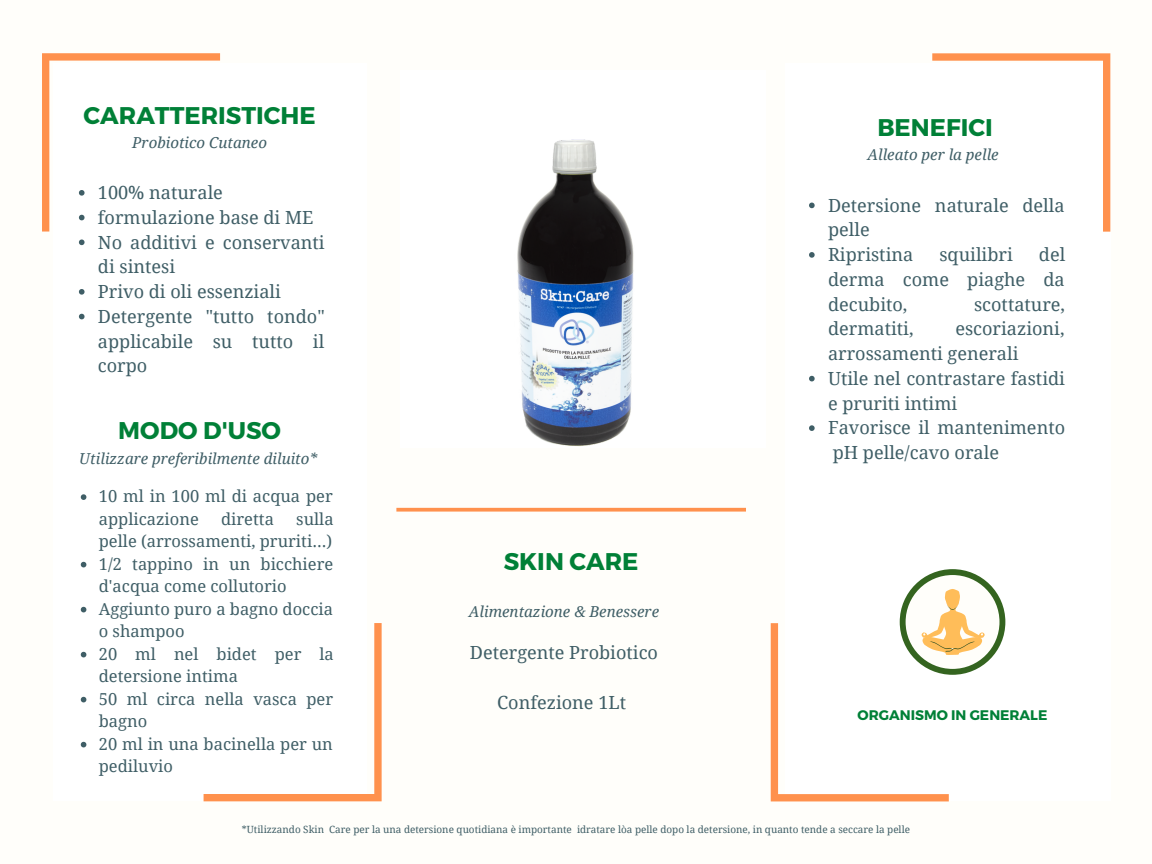
<style>
.page{position:relative;width:1152px;height:864px;background:#fffefa}
.page>*{position:absolute;margin:0;border:0;box-sizing:border-box;transform-origin:0 0}
.t1{font:700 24.15px "Montserrat";color:#008037}
.t2{font:18.15px/24.8px "Droid Serif";color:#3f5e66}
.t3{font:16.5px/22.5px "Droid Serif";color:#3f5e66}
.t4{font:italic 15.15px "Droid Serif";color:#3f5e66}
.t5{font:700 13.95px "Montserrat";color:#008037}
.t6{font:9.9px "Droid Serif";color:#3f5e66}
</style>
<div class="page">
<div style="left:54px;top:63px;width:313px;height:738px;background:#fff"></div>
<svg style="left:204px;top:623px;width:178px;height:178px"></svg>
<div style="left:785px;top:63px;width:326px;height:738px;background:#fff"></div>
<svg style="left:932px;top:53px;width:178px;height:179px"></svg>
<svg style="left:396px;top:508px;width:350px;height:4px"></svg>
<div style="left:401px;top:70px;width:365px;height:377px;background:#fff"></div>
<svg style="left:900px;top:569px;width:105px;height:106px"></svg>
<div style="left:906px;top:575px;width:93px;height:94px;background:#fffefa;border-radius:50%"></div>
<svg style="left:771px;top:589px;width:214px;height:212px"></svg>
<img style="left:494px;top:139px;width:154px;height:371px">
<svg style="left:42px;top:53px;width:178px;height:179px"></svg>
<svg style="left:79px;top:240px;width:6px;height:5px"></svg>
<svg style="left:79px;top:289px;width:6px;height:6px"></svg>
<svg style="left:79px;top:314px;width:6px;height:5px"></svg>
<svg style="left:809px;top:203px;width:6px;height:5px"></svg>
<svg style="left:809px;top:252px;width:6px;height:6px"></svg>
<svg style="left:809px;top:376px;width:6px;height:5px"></svg>
<svg style="left:809px;top:425px;width:6px;height:6px"></svg>
<svg style="left:81px;top:494px;width:5px;height:6px"></svg>
<svg style="left:81px;top:562px;width:5px;height:5px"></svg>
<svg style="left:81px;top:607px;width:5px;height:5px"></svg>
<svg style="left:81px;top:652px;width:5px;height:5px"></svg>
<svg style="left:81px;top:697px;width:5px;height:5px"></svg>
<svg style="left:81px;top:742px;width:5px;height:5px"></svg>
<p class="t1" style="left:84px;top:100px;width:234px">CARATTERISTICHE</p>
<p class="t4" style="left:132px;top:134px;width:136px">Probiotico Cutaneo</p>
<p class="t2" style="left:98px;top:180px;width:127px">100% naturale</p>
<p class="t2" style="left:98px;top:205px;width:217px">formulazione base di ME</p>
<p class="t2" style="left:98px;top:230px;width:228px">No additivi e conservanti di sintesi</p>
<p class="t2" style="left:98px;top:279px;width:185px">Privo di oli essenziali</p>
<p class="t2" style="left:98px;top:304px;width:228px;text-align:justify">Detergente "tutto tondo" applicabile su tutto il corpo</p>
<p class="t1" style="left:118px;top:414px;width:164px">MODO D'USO</p>
<p class="t4" style="left:79px;top:450px;width:239px">Utilizzare preferibilmente diluito*</p>
<p class="t3" style="left:99px;top:485px;width:235px">10 ml in 100 ml di acqua per applicazione</p>
<p class="t3" style="left:99px;top:508px;width:236px;text-align:right">sulla<br>pelle (arrossamenti, pruriti...)</p>
<p class="t3" style="left:99px;top:553px;width:236px">1/2 tappino in un bicchiere d'acqua come collutorio</p>
<p class="t3" style="left:99px;top:598px;width:236px">Aggiunto puro a bagno doccia o shampoo</p>
<p class="t3" style="left:99px;top:643px;width:236px">20 ml nel bidet per la detersione intima</p>
<p class="t3" style="left:99px;top:688px;width:236px">50 ml circa nella vasca per bagno</p>
<p class="t3" style="left:99px;top:733px;width:236px">20 ml in una bacinella per un pediluvio</p>
<p class="t3" style="left:221px;top:508px;width:54px">diretta</p>
<p class="t1" style="left:504px;top:546px;width:136px">SKIN CARE</p>
<p class="t4" style="left:469px;top:603px;width:192px">Alimentazione &amp; Benessere</p>
<p class="t2" style="left:470px;top:640px;width:190px">Detergente Probiotico</p>
<p class="t2" style="left:497px;top:690px;width:130px">Confezione 1Lt</p>
<p class="t1" style="left:877px;top:111px;width:117px">BENEFICI</p>
<p class="t4" style="left:867px;top:146px;width:133px">Alleato per la pelle</p>
<p class="t2" style="left:828px;top:193px;width:238px">Detersione naturale della pelle</p>
<p class="t2" style="left:828px;top:242px;width:87px">Ripristina</p>
<p class="t2" style="left:939px;top:242px;width:75px">squilibri</p>
<p class="t2" style="left:828px;top:242px;width:239px;text-align:justify;text-indent:211px">del derma come piaghe da decubito,</p>
<p class="t2" style="left:974px;top:292px;width:93px">scottature,</p>
<p class="t2" style="left:828px;top:317px;width:238px;text-indent:127px">escoriazioni, arrossamenti generali</p>
<p class="t2" style="left:828px;top:366px;width:238px">Utile nel contrastare fastidi e pruriti intimi</p>
<p class="t2" style="left:828px;top:416px;width:239px">Favorisce il mantenimento pH pelle/cavo orale</p>
<p class="t2" style="left:828px;top:317px;width:87px">dermatiti,</p>
<p class="t5" style="left:858px;top:706px;width:191px">ORGANISMO IN GENERALE</p>
<p class="t6" style="left:242px;top:823px;width:670px">*Utilizzando Skin Care per la una detersione quotidiana è importante idratare lòa pelle dopo la detersione, in quanto tende a seccare la pelle</p>
</div>
